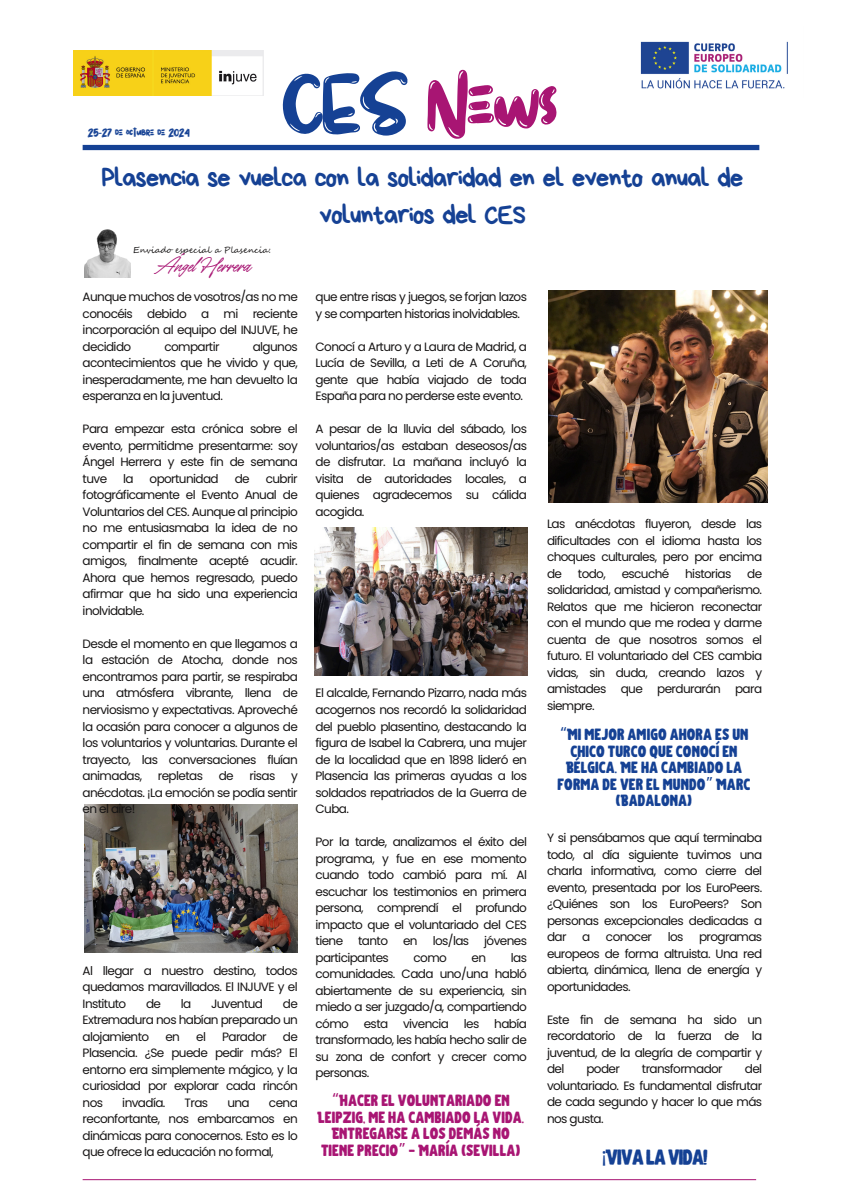
<style>
.page{position:relative;width:842px;height:1191px;background:#fff}
.page>*{position:absolute;margin:0;border:0;box-sizing:border-box;transform-origin:0 0}
.t1{font:91.1px "Stella";letter-spacing:-.03em;color:#a81573}
.t2{font:27.1px/37.5px "Bryndan Write";letter-spacing:-.05em;color:#154194;text-align:center}
.t3{font:20.1px "Brought";letter-spacing:-.05em;color:#154194}
.t4{font:16.6px "TY Script";color:#a81573}
.t5{font:15px/16.5px "Brought";color:#154194;text-align:center}
.t6{font:15px/16.5px "Brought";color:#a81573;text-align:center}
.t7{font:14px "Stella";letter-spacing:-.03em;color:#154194}
.t8{font:12.1px/16.5px "Poppins";letter-spacing:-.05em;color:#171515;text-align:justify}
.t9{font:8.6px "Segoe Script";color:#171515}
.s1{color:#154194}
.s2{font-family:"Noto Sans Gurmukhi"}
.s3{font-family:"Noto Sans"}
</style>
<div class="page">
<img style="left:85px;top:804px;width:213px;height:147px">
<hr style="left:83px;top:1179px;width:673px;height:1px;background:#a81573">
<div style="left:83px;top:145px;width:676px;height:5px;background:#154194"></div>
<img style="left:640px;top:41px;width:148px;height:48px">
<img style="left:84px;top:229px;width:47px;height:48px">
<img style="left:548px;top:290px;width:219px;height:213px">
<img style="left:73px;top:50px;width:191px;height:45px">
<img style="left:315px;top:527px;width:213px;height:148px">
<h4 class="t1" style="left:283px;top:58px;width:278px"><span class="s1">CES</span> News</h4>
<h5 class="t2" style="left:102px;top:159px;width:644px">Plasencia se vuelca con la solidaridad en el evento anual de voluntarios del CES</h5>
<h4 class="t7" style="left:88px;top:125px;width:103px">25-27 de octubre de 2024</h4>
<h5 class="t9" style="left:133px;top:243px;width:139px">Enviado especial a Plasencia:</h5>
<h5 class="t4" style="left:154px;top:256px;width:98px">Ángel Herrera</h5>
<h5 class="t8" style="left:83px;top:289px;width:217px">Aunque muchos de vosotros/as no me conocéis debido a mi reciente incorporación al equipo del INJUVE, he decidido</h5>
<h5 class="t8" style="left:164px;top:338px;width:57px">compartir</h5>
<h5 class="t8" style="left:83px;top:338px;width:217px;text-indent:170px">algunos acontecimientos que he vivido y que, inesperadamente, me han devuelto la esperanza en la juventud.</h5>
<h5 class="t8" style="left:83px;top:421px;width:217px">Para empezar esta crónica sobre el evento, permitidme presentarme: soy Ángel Herrera y este fin de semana tuve</h5>
<h5 class="t8" style="left:83px;top:470px;width:217px;text-indent:183px">cubrir fotográficamente el Evento Anual de Voluntarios del CES. Aunque al principio no me entusiasmaba la idea de no compartir el fin de semana con mis amigos, finalmente acepté acudir.<br>Ahora que hemos regresado, puedo afirmar que ha sido una experiencia inolvidable.</h5>
<h5 class="t8" style="left:83px;top:635px;width:217px">Desde el momento en que llegamos a la estación de Atocha, donde nos encontramos para partir, se respiraba una atmósfera vibrante, llena de nerviosismo y expectativas. Aproveché la ocasión para conocer a algunos de los voluntarios y voluntarias. Durante el trayecto, las conversaciones fluían animadas,</h5>
<h5 class="t8" style="left:123px;top:470px;width:12px">la</h5>
<h5 class="t8" style="left:150px;top:470px;width:71px">oportunidad</h5>
<h5 class="t8" style="left:235px;top:470px;width:17px">de</h5>
<h5 class="t8" style="left:158px;top:767px;width:47px">repletas</h5>
<h5 class="t8" style="left:219px;top:767px;width:17px">de</h5>
<h5 class="t8" style="left:250px;top:767px;width:27px">risas</h5>
<h5 class="t8" style="left:83px;top:767px;width:217px;text-indent:208px">y anécdotas. ¡La emoción se podía sentir en el aire!</h5>
<h5 class="t8" style="left:83px;top:962px;width:217px">Al llegar a nuestro destino, todos quedamos maravillados. El INJUVE y el Instituto</h5>
<h5 class="t8" style="left:83px;top:995px;width:217px;text-indent:200px">de Extremadura nos habían preparado un alojamiento</h5>
<h5 class="t8" style="left:146px;top:995px;width:17px">de</h5>
<h5 class="t8" style="left:181px;top:995px;width:12px">la</h5>
<h5 class="t8" style="left:211px;top:995px;width:54px">Juventud</h5>
<h5 class="t8" style="left:83px;top:1028px;width:217px;text-indent:200px">de Plasencia. ¿Se puede pedir más? El entorno era simplemente mágico, y la curiosidad por explorar cada rincón nos</h5>
<h5 class="t8" style="left:165px;top:1028px;width:16px">en</h5>
<h5 class="t8" style="left:196px;top:1028px;width:11px">el</h5>
<h5 class="t8" style="left:222px;top:1028px;width:46px">Parador</h5>
<h5 class="t8" style="left:122px;top:1094px;width:45px">invadía.</h5>
<h5 class="t8" style="left:185px;top:1094px;width:25px">Tras</h5>
<h5 class="t8" style="left:227px;top:1094px;width:24px">una</h5>
<h5 class="t8" style="left:83px;top:1094px;width:217px;text-indent:186px">cena reconfortante, nos embarcamos en dinámicas para conocernos. Esto es lo que ofrece la educación no formal,</h5>
<p class="t8" style="left:316px;top:289px;width:213px">que entre risas y juegos, se forjan lazos y se comparten historias inolvidables.</p>
<h5 class="t8" style="left:316px;top:338px;width:213px">Conocí a Arturo y a Laura de Madrid, a Lucía de Sevilla, a Leti de A Coruña, gente que había viajado de toda España para no perderse este evento.</h5>
<h5 class="t8" style="left:316px;top:421px;width:213px">A pesar de la lluvia del sábado, los voluntarios/as estaban deseosos/as de disfrutar. La mañana incluyó la visita de autoridades locales, a quienes agradecemos su cálida acogida.</h5>
<h5 class="t8" style="left:316px;top:685px;width:213px">El alcalde, Fernando Pizarro, nada más acogernos nos recordó la solidaridad del pueblo plasentino, destacando la figura de Isabel la Cabrera, una mujer de la localidad que en 1898 lideró en Plasencia las primeras ayudas a los soldados repatriados de la Guerra de Cuba.</h5>
<h3 class="t8" style="left:316px;top:833px;width:213px">Por la tarde, analizamos el éxito del programa, y fue en ese momento cuando todo cambió para mí. Al escuchar los testimonios en primera persona, comprendí el profundo impacto que el voluntariado del CES tiene tanto en los/las jóvenes participantes</h3>
<h3 class="t8" style="left:316px;top:949px;width:213px;text-indent:195px">las comunidades. Cada uno/una habló abiertamente de su experiencia, sin miedo a ser juzgado/a, compartiendo cómo esta vivencia les había transformado, les había hecho salir de su zona de confort y crecer como personas.</h3>
<h3 class="t8" style="left:414px;top:949px;width:35px">como</h3>
<h3 class="t8" style="left:472px;top:949px;width:16px">en</h3>
<h5 class="t6" style="left:318px;top:1091px;width:208px"><span class="s2">“</span>HACER EL VOLUNTARIADO EN<br>LEIPZIG, ME HA CAMBIADO LA VIDA.<br>ENTREGARSE A LOS DEMÁS NO<br>TIENE PRECIO<span class="s2">”</span> - MARÍA (SEVILLA)</h5>
<h1 class="t8" style="left:547px;top:516px;width:217px">Las anécdotas fluyeron, desde las dificultades con el idioma hasta los choques culturales, pero por encima de</h1>
<h1 class="t8" style="left:578px;top:565px;width:29px">todo,</h1>
<h1 class="t8" style="left:622px;top:565px;width:49px">escuché</h1>
<h1 class="t8" style="left:685px;top:565px;width:48px">historias</h1>
<h1 class="t8" style="left:547px;top:565px;width:217px;text-indent:200px">de solidaridad, amistad y compañerismo.<br>Relatos que me hicieron reconectar con el mundo que me rodea y darme cuenta de que nosotros somos el futuro. El voluntariado del CES cambia vidas, sin duda, creando lazos y amistades que perdurarán para siempre.</h1>
<h5 class="t5" style="left:558px;top:726px;width:195px"><span class="s2">“</span>MI MEJOR AMIGO AHORA ES UN<br>CHICO TURCO QUE CONOCÍ EN<br>BÉLGICA. ME HA CAMBIADO LA<br>FORMA DE VER EL MUNDO<span class="s2">”</span> MARC (BADALONA)</h5>
<h4 class="t8" style="left:547px;top:829px;width:217px">Y si pensábamos que aquí terminaba todo, al día siguiente tuvimos una charla informativa, como cierre del evento, presentada por los EuroPeers. ¿Quiénes son los EuroPeers? Son personas excepcionales dedicadas a dar</h4>
<h4 class="t8" style="left:582px;top:928px;width:10px">a</h4>
<h4 class="t8" style="left:606px;top:928px;width:48px">conocer</h4>
<h4 class="t8" style="left:668px;top:928px;width:17px">los</h4>
<h4 class="t8" style="left:547px;top:928px;width:217px;text-indent:152px">programas europeos de forma altruista. Una red abierta, dinámica, llena de energía y oportunidades.</h4>
<h2 class="t8" style="left:547px;top:1011px;width:217px">Este fin de semana ha sido un recordatorio de la fuerza de la juventud, de la alegría de compartir y del</h2>
<h2 class="t8" style="left:586px;top:1060px;width:35px">poder</h2>
<h2 class="t8" style="left:642px;top:1060px;width:82px">transformador</h2>
<h2 class="t8" style="left:547px;top:1060px;width:217px;text-indent:198px">del voluntariado. Es fundamental disfrutar de cada segundo y hacer lo que más nos gusta.</h2>
<p class="t3" style="left:601px;top:1147px;width:108px"><span class="s3">¡</span>VIVALAVIDA!</p>
</div>
